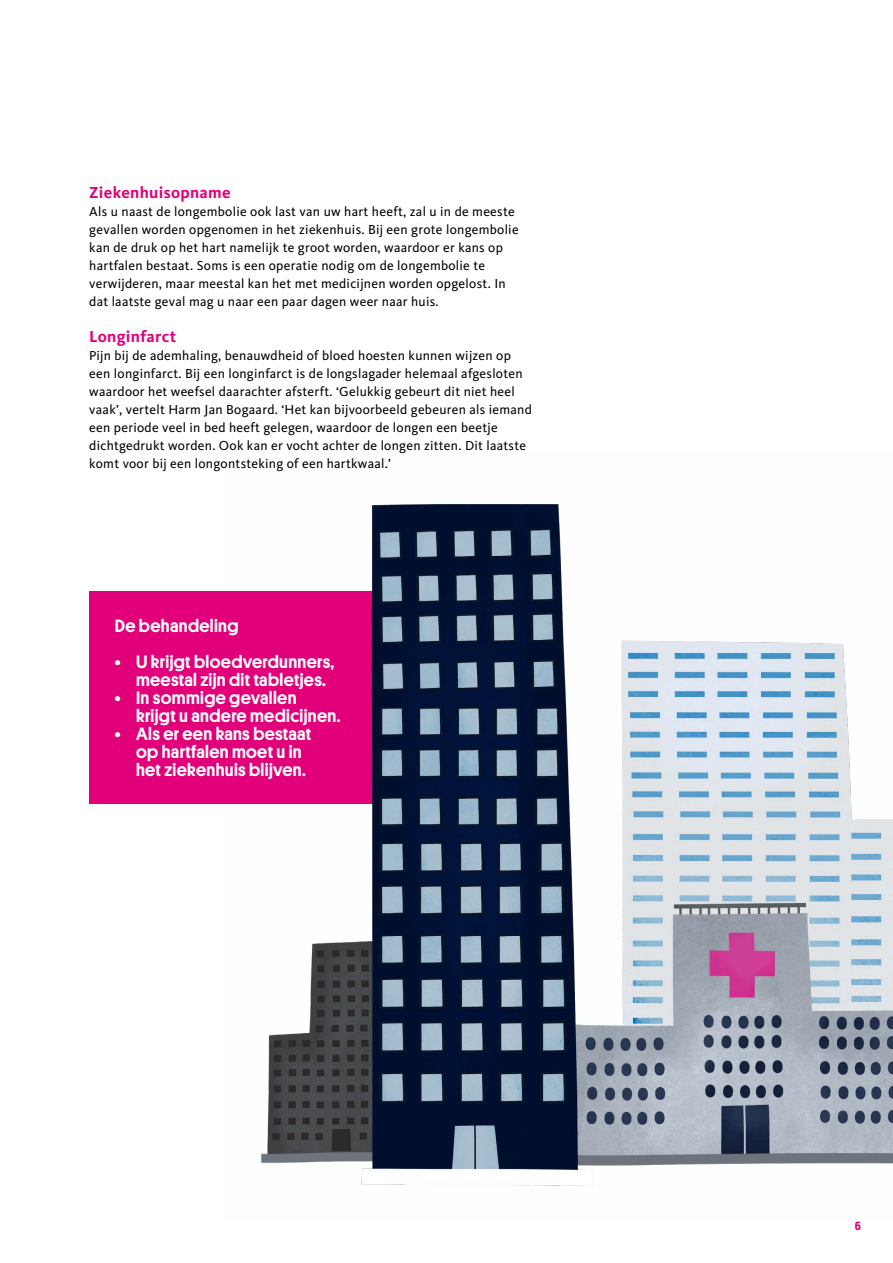
<style>
.page{position:relative;width:893px;height:1263px;background:#fff}
.page>*{position:absolute;margin:0;border:0;box-sizing:border-box;transform-origin:0 0}
.t1{font:500 18px/18px "Platform";letter-spacing:.02em;color:#fff}
.t2{font:700 16.5px "Kievit OT";letter-spacing:.02em;color:#e2007a}
.t3{font:13.5px/18px "Kievit OT";letter-spacing:.02em;color:#000}
.t4{font:500 12px "Platform";color:#e2007a}
</style>
<div class="page">
<div style="left:89px;top:592px;width:365px;height:212px;background:#e2007a"></div>
<img style="left:221px;top:504px;width:672px;height:682px">
<p class="t2" style="left:89px;top:183px;width:143px">Ziekenhuisopname</p>
<p class="t3" style="left:89px;top:202px;width:431px">Als u naast de longembolie ook last van uw hart heeft, zal u in de meeste gevallen worden opgenomen in het ziekenhuis. Bij een grote longembolie kan de druk op het hart namelijk te groot worden, waardoor er kans op hartfalen bestaat. Soms is een operatie nodig om de longembolie te verwijderen, maar meestal kan het met medicijnen worden opgelost. In dat laatste geval mag u naar een paar dagen weer naar huis.</p>
<p class="t2" style="left:89px;top:327px;width:88px">Longinfarct</p>
<p class="t3" style="left:89px;top:346px;width:444px">Pijn bij de ademhaling, benauwdheid of bloed hoesten kunnen wijzen op een longinfarct. Bij een longinfarct is de longslagader helemaal afgesloten waardoor het weefsel daarachter afsterft. ‘Gelukkig gebeurt dit niet heel vaak’, vertelt Harm Jan Bogaard. ‘Het kan bijvoorbeeld gebeuren als iemand een periode veel in bed heeft gelegen, waardoor de longen een beetje dichtgedrukt worden. Ook kan er vocht achter de longen zitten. Dit laatste komt voor bij een longontsteking of een hartkwaal.’</p>
<h1 class="t1" style="left:115px;top:615px;width:125px">De behandeling</h1>
<h1 class="t1" style="left:136px;top:651px;width:200px;text-indent:-21px">• U krijgt bloedverdunners, meestal zijn dit tabletjes.</h1>
<h1 class="t1" style="left:136px;top:687px;width:206px;text-indent:-21px">• In sommige gevallen krijgt u andere medicijnen.</h1>
<h1 class="t1" style="left:136px;top:723px;width:177px;text-indent:-21px">• Als er een kans bestaat op hartfalen moet u in het ziekenhuis blijven.</h1>
<p class="t4" style="left:855px;top:1217px;width:8px">6</p>
</div>
